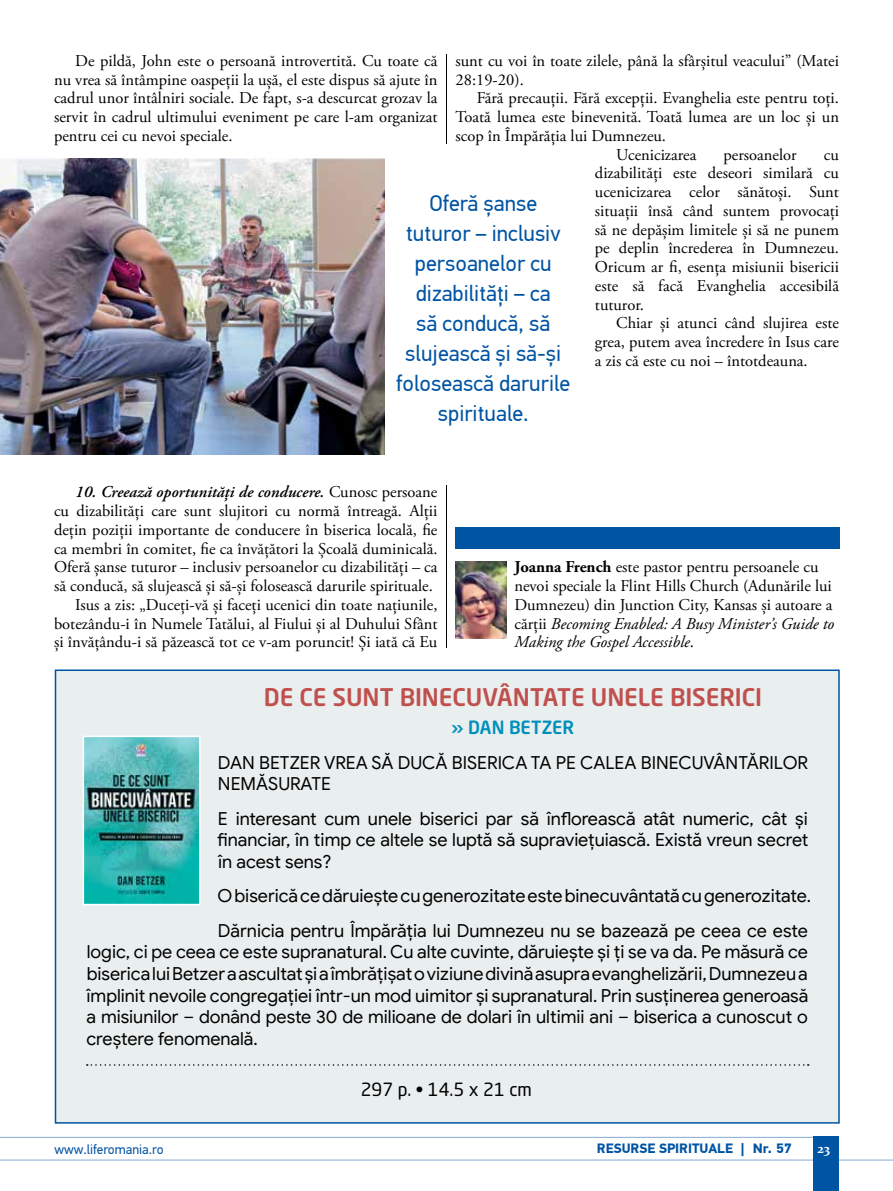
<style>
.page{position:relative;width:893px;height:1191px;background:#fff}
.page>*{position:absolute;margin:0;border:0;box-sizing:border-box;transform-origin:0 0}
.t1{font:500 24px "Neo Sans Std RO";letter-spacing:-.005em;color:#c0504d}
.t2{font:22.5px/30px "PF Din Text Pro";color:#0054a4;text-align:center}
.t3{font:18px/21.6px "Google Sans";color:#000}
.t4{font:18px "Neo Sans Std RO";color:#000}
.t5{font:500 18px "Neo Sans Std RO";letter-spacing:-.005em;color:#0090bc}
.t6{font:16.5px/18.8px "Adobe Garamond Pro";color:#000;text-align:justify}
.t7{font:700 13.5px "PF Din Text Pro";color:#0054a4}
.t8{font:13.5px "PF Din Text Pro";color:#0054a4}
.t9{font:700 13.5px "Constantia";color:#fff}
.s1{font-weight:600;font-style:italic}
.s2{font-weight:700}
.s3{font-style:italic}
</style>
<div class="page">
<hr style="left:0;top:1137px;width:814px;height:1px;background:#0054a4">
<hr style="left:0;top:1159px;width:893px;height:1px;background:#0054a4">
<div style="left:813px;top:1137px;width:26px;height:54px;background:#0054a4"></div>
<hr style="left:446px;top:482px;width:3px;height:166px;background:#000;opacity:.75">
<hr style="left:446px;top:51px;width:3px;height:93px;background:#000;opacity:.75">
<img style="left:0;top:158px;width:384px;height:297px">
<img style="left:455px;top:562px;width:51px;height:77px">
<div style="left:455px;top:527px;width:385px;height:22px;background:#0054a4"></div>
<div style="left:56px;top:670px;width:783px;height:452px;background:#e9eeee"></div>
<svg style="left:87px;top:1064px;width:722px;height:1px"></svg>
<div style="left:55px;top:669px;width:785px;height:454px;border:2px solid #0054a4"></div>
<img style="left:85px;top:737px;width:114px;height:166px">
<div style="left:83px;top:735px;width:118px;height:170px;border:1px solid #fff"></div>
<p class="t6" style="left:455px;top:52px;width:385px">sunt cu voi în toate zilele, până la sfârșitul veacului” (Matei<br>28:19-20).</p>
<p class="t6" style="left:477px;top:89px;width:364px">Fără precauții. Fără excepții. Evanghelia este pentru toți.</p>
<p class="t6" style="left:455px;top:108px;width:385px">Toată lumea este binevenită. Toată lumea are un loc și un</p>
<p class="t6" style="left:455px;top:127px;width:212px">scop în Împărăția lui Dumnezeu.</p>
<p class="t6" style="left:616px;top:146px;width:82px">Ucenicizarea</p>
<p class="t6" style="left:724px;top:146px;width:75px">persoanelor</p>
<p class="t6" style="left:54px;top:52px;width:385px;text-indent:21px">De pildă, John este o persoană introvertită. Cu toate că nu vrea să întâmpine oaspeții la ușă, el este dispus să ajute în cadrul unor întâlniri sociale. De fapt, s-a descurcat grozav la servit în cadrul ultimului eveniment pe care l-am organizat pentru cei cu nevoi speciale.</p>
<p class="t6" style="left:595px;top:146px;width:246px;text-indent:229px">cu dizabilități este deseori similară cu ucenicizarea celor sănătoși. Sunt situații însă când suntem provocați să ne depășim limitele și să ne punem pe deplin încrederea în Dumnezeu.<br>Oricum ar fi, esența misiunii bisericii este să facă Evanghelia accesibilă tuturor.</p>
<p class="t6" style="left:595px;top:314px;width:246px;text-indent:21px">Chiar și atunci când slujirea este grea, putem avea încredere în Isus care a zis că este cu noi – întotdeauna.</p>
<h2 class="t2" style="left:396px;top:188px;width:176px">Oferă șanse tuturor – inclusiv persoanelor cu dizabilităţi – ca<br>să conducă, să slujească și să-și folosească darurile spirituale.</h2>
<p class="t6" style="left:54px;top:483px;width:385px;text-align:right"><span class="s1">10. Creează oportunități de conducere.</span> Cunosc persoane<br>cu dizabilități care sunt slujitori cu normă întreagă. Alții dețin poziții importante de conducere în biserica locală, fie ca membri în comitet, fie ca învățători la Școală duminicală.<br>Oferă șanse tuturor – inclusiv persoanelor cu dizabilități – ca să conducă, să slujească și să-și folosească darurile spirituale.<br>Isus a zis: „Duceți-vă și faceți ucenici din toate națiunile, botezându-i în Numele Tatălui, al Fiului și al Duhului Sfânt și învățându-i să păzească tot ce v-am poruncit! Și iată că Eu</p>
<p class="t6" style="left:514px;top:558px;width:321px;text-align:left"><span class="s2">Joanna French</span> este pastor pentru persoanele cu nevoi speciale la Flint Hills Church (Adunările lui Dumnezeu) din Junction City, Kansas și autoare a cărții <span class="s3">Becoming Enabled: A Busy Minister’s Guide to Making the Gospel Accessible</span>.</p>
<h1 class="t1" style="left:264px;top:682px;width:500px">DE CE SUNT BINECUVÂNTATE UNELE BISERICI</h1>
<p class="t5" style="left:451px;top:716px;width:125px">» DAN BETZER</p>
<p class="t3" style="left:218px;top:751px;width:592px">DAN BETZER VREA SĂ DUCĂ BISERICA TA PE CALEA BINECUVÂNTĂRILOR<br>NEMĂSURATE</p>
<p class="t3" style="left:217px;top:807px;width:593px;text-align:justify">E interesant cum unele biserici par să înflorească atât numeric, cât și financiar, în timp ce altele se luptă să supraviețuiască. Există vreun secret în acest sens?</p>
<p class="t3" style="left:218px;top:878px;width:595px;line-height:34.3px">O biserică ce dăruiește cu generozitate este binecuvântată cu generozitate.<br>Dărnicia pentru Împărăția lui Dumnezeu nu se bazează pe ceea ce este</p>
<p class="t3" style="left:87px;top:941px;width:723px;text-align:justify">logic, ci pe ceea ce este supranatural. Cu alte cuvinte, dăruiește și ți se va da. Pe măsură ce biserica lui Betzer a ascultat și a îmbrățișat o viziune divină asupra evanghelizării, Dumnezeu a împlinit nevoile congregației într-un mod uimitor și supranatural. Prin susținerea generoasă a misiunilor – donând peste 30 de milioane de dolari în ultimii ani – biserica a cunoscut o creștere fenomenală.</p>
<p class="t4" style="left:361px;top:1077px;width:173px">297 p. • 14.5 x 21 cm</p>
<p class="t8" style="left:54px;top:1141px;width:111px">www.liferomania.ro</p>
<p class="t7" style="left:597px;top:1140px;width:196px">RESURSE SPIRITUALE | Nr. 57</p>
<p class="t9" style="left:818px;top:1139px;width:14px">23</p>
</div>
